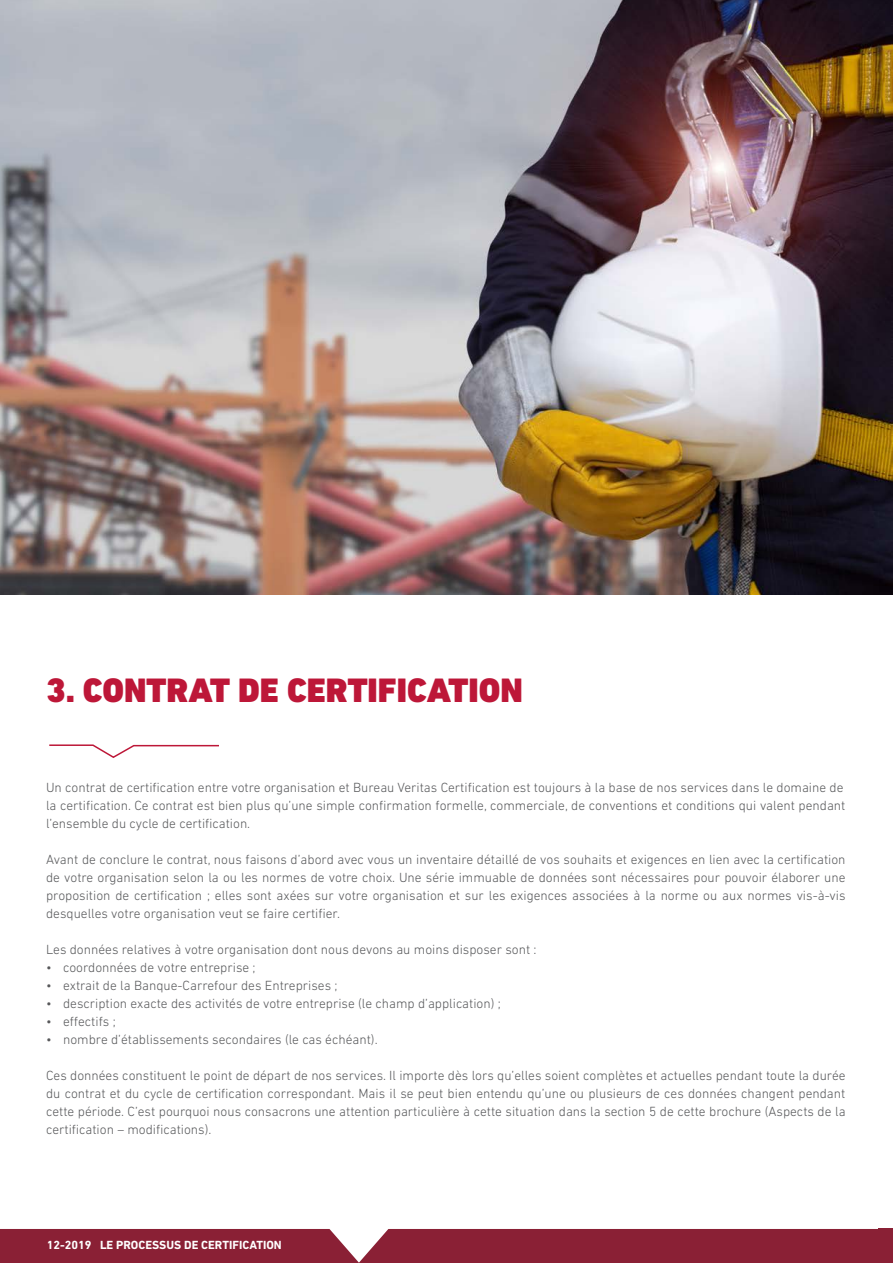
<style>
.page{position:relative;width:893px;height:1263px;background:#fff}
.page>*{position:absolute;margin:0;border:0;box-sizing:border-box;transform-origin:0 0}
.t1{font:900 34.5px "DIN Next LT Pro";color:#bd1738}
.t2{font:300 13.5px/18px "DIN Next LT Pro";color:#57585a;text-align:justify}
.t3{font:700 12px "DIN Next LT Pro";color:#fff}
</style>
<div class="page">
<img style="left:0;top:0;width:893px;height:594px">
<div style="left:0;top:1229px;width:879px;height:34px;background:#8a2035"></div>
<div style="left:879px;top:1229px;width:14px;height:34px;background:#8a2035"></div>
<svg style="left:49px;top:744px;width:170px;height:14px"></svg>
<p class="t1" style="left:46px;top:670px;width:478px">3. CONTRAT DE CERTIFICATION</p>
<p class="t2" style="left:46px;top:778px;width:799px">Un contrat de certification entre votre organisation et Bureau Veritas Certification est toujours à la base de nos services dans le domaine de</p>
<p class="t2" style="left:46px;top:796px;width:801px">la certification. Ce contrat est bien plus qu’une simple confirmation formelle, commerciale, de conventions et conditions qui valent pendant l’ensemble du cycle de certification.</p>
<p class="t2" style="left:46px;top:850px;width:801px">Avant de conclure le contrat, nous faisons d’abord avec vous un inventaire détaillé de vos souhaits et exigences en lien avec la certification de votre organisation selon la ou les normes de votre choix. Une série immuable de données sont nécessaires pour pouvoir élaborer une proposition de certification ; elles sont axées sur votre organisation et sur les exigences associées à la norme ou aux normes vis-à-vis desquelles votre organisation veut se faire certifier.</p>
<p class="t2" style="left:46px;top:940px;width:492px">Les données relatives à votre organisation dont nous devons au moins disposer sont :</p>
<p class="t2" style="left:46px;top:958px;width:211px">• coordonnées de votre entreprise ;</p>
<p class="t2" style="left:46px;top:976px;width:293px">• extrait de la Banque-Carrefour des Entreprises ;</p>
<p class="t2" style="left:46px;top:994px;width:456px">• description exacte des activités de votre entreprise (le champ d’application) ;</p>
<p class="t2" style="left:46px;top:1012px;width:71px">• effectifs ;</p>
<p class="t2" style="left:46px;top:1030px;width:333px">• nombre d’établissements secondaires (le cas échéant).</p>
<p class="t2" style="left:46px;top:1066px;width:801px">Ces données constituent le point de départ de nos services. Il importe dès lors qu’elles soient complètes et actuelles pendant toute la durée du contrat et du cycle de certification correspondant. Mais il se peut bien entendu qu’une ou plusieurs de ces données changent pendant cette période. C’est pourquoi nous consacrons une attention particulière à cette situation dans la section 5 de cette brochure (Aspects de la certification – modifications).</p>
<p class="t3" style="left:47px;top:1238px;width:236px">12-2019 LE PROCESSUS DE CERTIFICATION</p>
</div>
